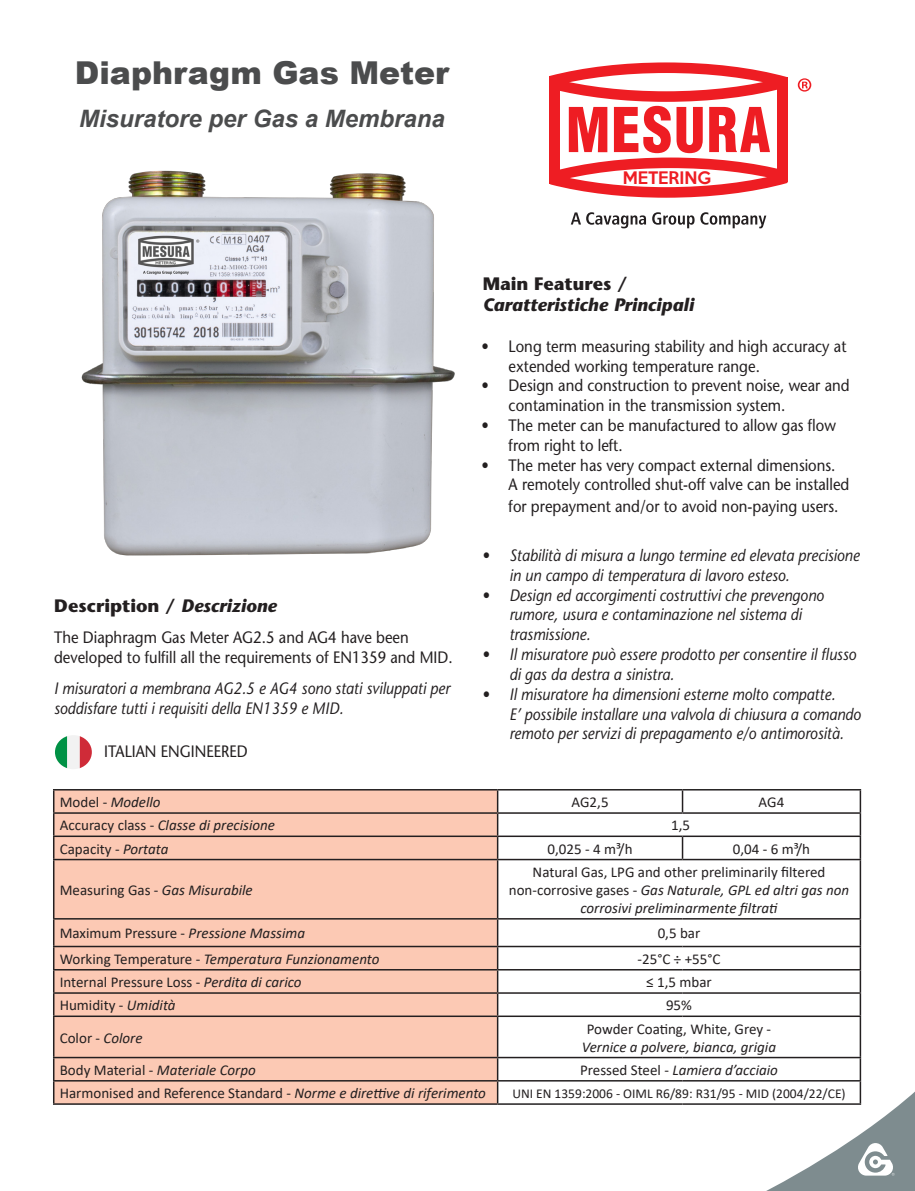
<style>
.page{position:relative;width:915px;height:1191px;background:#fff}
.page>*{position:absolute;margin:0;border:0;box-sizing:border-box;transform-origin:0 0}
.t1{font:900 31.5px "Arial";color:#4b4c4d}
.t2{font:italic 700 24px "Arial";color:#4b4c4d}
.t3{font:700 18px "Stone Sans Std";color:#231f20}
.t4{font:italic 700 18px "Stone Sans Std";color:#231f20}
.t5{font:italic 500 16.5px/19.8px "Stone Sans Std";color:#231f20;scale:.9 1}
.t6{font:500 16.5px/19.8px "Stone Sans Std";color:#231f20;scale:.9 1}
.t7{font:500 15.9px "Keep Calm";color:#ee1d23}
.t8{font:15px "Calibri";color:#231f20}
.t9{font:italic 15px/18px "Calibri";color:#231f20;text-align:center}
.t10{font:13.5px "Calibri";color:#231f20}
.s1{font-style:italic}
.s2{font-style:normal}
</style>
<div class="page">
<img style="left:81px;top:170px;width:374px;height:386px">
<svg style="left:549px;top:62px;width:238px;height:136px"></svg>
<svg style="left:797px;top:78px;width:14px;height:14px"></svg>
<svg style="left:570px;top:212px;width:76px;height:16px"></svg>
<svg style="left:652px;top:212px;width:42px;height:16px"></svg>
<svg style="left:700px;top:212px;width:66px;height:16px"></svg>
<div style="left:54px;top:790px;width:442px;height:313px;background:#fcc9b4"></div>
<hr style="left:53px;top:789px;width:444px;height:1px;background:#231f20">
<hr style="left:497px;top:789px;width:185px;height:1px;background:#231f20">
<hr style="left:496px;top:790px;width:2px;height:22px;background:#231f20">
<hr style="left:682px;top:789px;width:178px;height:1px;background:#231f20">
<hr style="left:681px;top:790px;width:2px;height:22px;background:#231f20">
<hr style="left:53px;top:812px;width:444px;height:1px;background:#231f20">
<hr style="left:497px;top:812px;width:185px;height:1px;background:#231f20">
<hr style="left:496px;top:813px;width:2px;height:22px;background:#231f20">
<hr style="left:682px;top:812px;width:178px;height:1px;background:#231f20">
<hr style="left:53px;top:835px;width:444px;height:2px;background:#231f20">
<svg style="left:53px;top:790px;width:1px;height:68px"></svg>
<hr style="left:497px;top:835px;width:185px;height:2px;background:#231f20">
<hr style="left:496px;top:837px;width:2px;height:21px;background:#231f20">
<hr style="left:682px;top:835px;width:178px;height:2px;background:#231f20">
<hr style="left:681px;top:837px;width:2px;height:21px;background:#231f20">
<svg style="left:859px;top:790px;width:1px;height:68px"></svg>
<hr style="left:53px;top:858px;width:444px;height:2px;background:#231f20">
<hr style="left:53px;top:860px;width:1px;height:58px;background:#231f20">
<hr style="left:497px;top:858px;width:185px;height:2px;background:#231f20">
<hr style="left:496px;top:860px;width:2px;height:58px;background:#231f20">
<hr style="left:682px;top:858px;width:178px;height:2px;background:#231f20">
<hr style="left:859px;top:860px;width:1px;height:58px;background:#231f20">
<hr style="left:53px;top:918px;width:444px;height:1px;background:#231f20">
<hr style="left:497px;top:918px;width:185px;height:1px;background:#231f20">
<hr style="left:496px;top:919px;width:2px;height:26px;background:#231f20">
<hr style="left:682px;top:918px;width:178px;height:1px;background:#231f20">
<hr style="left:53px;top:945px;width:444px;height:2px;background:#231f20">
<hr style="left:497px;top:945px;width:185px;height:2px;background:#231f20">
<hr style="left:496px;top:947px;width:2px;height:22px;background:#231f20">
<hr style="left:682px;top:945px;width:178px;height:2px;background:#231f20">
<hr style="left:53px;top:969px;width:444px;height:1px;background:#231f20">
<hr style="left:497px;top:969px;width:185px;height:1px;background:#231f20">
<hr style="left:496px;top:970px;width:2px;height:22px;background:#231f20">
<hr style="left:682px;top:969px;width:178px;height:1px;background:#231f20">
<hr style="left:53px;top:992px;width:444px;height:1px;background:#231f20">
<svg style="left:53px;top:919px;width:1px;height:96px"></svg>
<hr style="left:497px;top:992px;width:185px;height:1px;background:#231f20">
<hr style="left:496px;top:993px;width:2px;height:22px;background:#231f20">
<hr style="left:682px;top:992px;width:178px;height:1px;background:#231f20">
<svg style="left:859px;top:919px;width:1px;height:25px"></svg>
<hr style="left:53px;top:1015px;width:444px;height:2px;background:#231f20">
<hr style="left:53px;top:1017px;width:1px;height:39px;background:#231f20">
<hr style="left:497px;top:1015px;width:185px;height:2px;background:#231f20">
<hr style="left:496px;top:1017px;width:2px;height:39px;background:#231f20">
<hr style="left:682px;top:1015px;width:178px;height:2px;background:#231f20">
<hr style="left:53px;top:1056px;width:444px;height:2px;background:#231f20">
<hr style="left:497px;top:1056px;width:185px;height:2px;background:#231f20">
<hr style="left:496px;top:1058px;width:2px;height:22px;background:#231f20">
<hr style="left:682px;top:1056px;width:178px;height:2px;background:#231f20">
<hr style="left:53px;top:1080px;width:444px;height:1px;background:#231f20">
<svg style="left:53px;top:1058px;width:1px;height:45px"></svg>
<hr style="left:497px;top:1080px;width:185px;height:1px;background:#231f20">
<hr style="left:496px;top:1081px;width:2px;height:22px;background:#231f20">
<hr style="left:682px;top:1080px;width:178px;height:1px;background:#231f20">
<hr style="left:53px;top:1103px;width:444px;height:1px;background:#231f20">
<hr style="left:497px;top:1103px;width:185px;height:1px;background:#231f20">
<hr style="left:682px;top:1103px;width:178px;height:1px;background:#231f20">
<svg style="left:55px;top:735px;width:37px;height:34px"></svg>
<svg style="left:703px;top:944px;width:211px;height:247px"></svg>
<svg style="left:857px;top:1143px;width:37px;height:32px"></svg>
<p class="t1" style="left:75px;top:50px;width:376px">Diaphragm Gas Meter</p>
<p class="t2" style="left:79px;top:103px;width:367px">Misuratore per Gas a Membrana</p>
<p class="t7" style="left:622px;top:164px;width:90px">METERING</p>
<p class="t3" style="left:54px;top:595px;width:224px">Description / <span class="s1">Descrizione</span></p>
<p class="t6" style="left:54px;top:627px;width:444px">The Diaphragm Gas Meter AG2.5 and AG4 have been developed to fulfill all the requirements of EN1359 and MID.</p>
<p class="t5" style="left:54px;top:678px;width:441px">I misuratori a membrana AG2.5 e AG4 sono stati sviluppati per soddisfare tutti i requisiti della EN1359 e MID.</p>
<p class="t6" style="left:104px;top:741px;width:161px">ITALIAN ENGINEERED</p>
<p class="t3" style="left:482px;top:273px;width:146px">Main Features /</p>
<p class="t4" style="left:482px;top:294px;width:213px">Caratteristiche Principali</p>
<p class="t6" style="left:508px;top:336px;width:377px;text-indent:-27px">• Long term measuring stability and high accuracy at extended working temperature range.</p>
<p class="t6" style="left:508px;top:376px;width:380px;text-indent:-27px">• Design and construction to prevent noise, wear and contamination in the transmission system.</p>
<p class="t6" style="left:508px;top:415px;width:365px;text-indent:-27px">• The meter can be manufactured to allow gas flow from right to left.</p>
<p class="t6" style="left:508px;top:455px;width:380px;text-indent:-27px">• The meter has very compact external dimensions.<br>A remotely controlled shut-off valve can be installed</p>
<p class="t6" style="left:508px;top:496px;width:368px">for prepayment and/or to avoid non-paying users.</p>
<p class="t5" style="left:509px;top:545px;width:390px;text-indent:-27px">• Stabilità di misura a lungo termine ed elevata precisione in un campo di temperatura di lavoro esteso.</p>
<p class="t5" style="left:509px;top:585px;width:351px;text-indent:-27px">• Design ed accorgimenti costruttivi che prevengono rumore, usura e contaminazione nel sistema di trasmissione.</p>
<p class="t5" style="left:509px;top:644px;width:387px;text-indent:-27px">• Il misuratore può essere prodotto per consentire il flusso di gas da destra a sinistra.</p>
<p class="t5" style="left:509px;top:684px;width:392px;text-indent:-27px">• Il misuratore ha dimensioni esterne molto compatte.<br>E’ possibile installare una valvola di chiusura a comando remoto per servizi di prepagamento e/o antimorosità.</p>
<p class="t9" style="left:60px;top:792px;width:102px"><span class="s2">Model -</span> Modello</p>
<p class="t8" style="left:571px;top:791px;width:38px">AG2,5</p>
<p class="t8" style="left:758px;top:791px;width:27px">AG4</p>
<p class="t9" style="left:60px;top:815px;width:217px"><span class="s2">Accuracy class -</span> Classe di precisione</p>
<p class="t8" style="left:671px;top:815px;width:20px">1,5</p>
<p class="t8" style="left:60px;top:838px;width:110px">Capacity - <span class="s1">Portata</span></p>
<p class="t8" style="left:547px;top:838px;width:86px">0,025 - 4 m³/h</p>
<p class="t8" style="left:732px;top:838px;width:79px">0,04 - 6 m³/h</p>
<p class="t8" style="left:60px;top:879px;width:194px">Measuring Gas - <span class="s1">Gas Misurabile</span></p>
<p class="t8" style="left:532px;top:861px;width:294px">Natural Gas, LPG and other preliminarily filtered</p>
<p class="t9" style="left:508px;top:880px;width:342px"><span class="s2">non-corrosive gases -</span> Gas Naturale, GPL ed altri gas non corrosivi preliminarmente filtrati</p>
<p class="t8" style="left:60px;top:923px;width:247px">Maximum Pressure - <span class="s1">Pressione Massima</span></p>
<p class="t8" style="left:657px;top:923px;width:44px">0,5 bar</p>
<p class="t9" style="left:60px;top:949px;width:321px"><span class="s2">Working Temperature -</span> Temperatura Funzionamento</p>
<p class="t8" style="left:637px;top:948px;width:84px">-25°C ÷ +55°C</p>
<p class="t8" style="left:60px;top:971px;width:243px">Internal Pressure Loss - <span class="s1">Perdita di carico</span></p>
<p class="t8" style="left:646px;top:971px;width:67px">≤ 1,5 mbar</p>
<p class="t8" style="left:60px;top:995px;width:117px">Humidity - <span class="s1">Umidità</span></p>
<p class="t8" style="left:665px;top:995px;width:27px">95%</p>
<p class="t8" style="left:60px;top:1027px;width:84px">Color - <span class="s1">Colore</span></p>
<p class="t8" style="left:586px;top:1018px;width:186px">Powder Coating, White, Grey -</p>
<p class="t9" style="left:581px;top:1037px;width:195px">Vernice a polvere, bianca, grigia</p>
<p class="t9" style="left:60px;top:1060px;width:197px"><span class="s2">Body Material -</span> Materiale Corpo</p>
<p class="t9" style="left:580px;top:1060px;width:199px"><span class="s2">Pressed Steel -</span> Lamiera d’acciaio</p>
<p class="t8" style="left:60px;top:1082px;width:427px">Harmonised and Reference Standard - <span class="s1">Norme e direttive di riferimento</span></p>
<p class="t10" style="left:512px;top:1083px;width:335px">UNI EN 1359:2006 - OIML R6/89: R31/95 - MID (2004/22/CE)</p>
</div>
